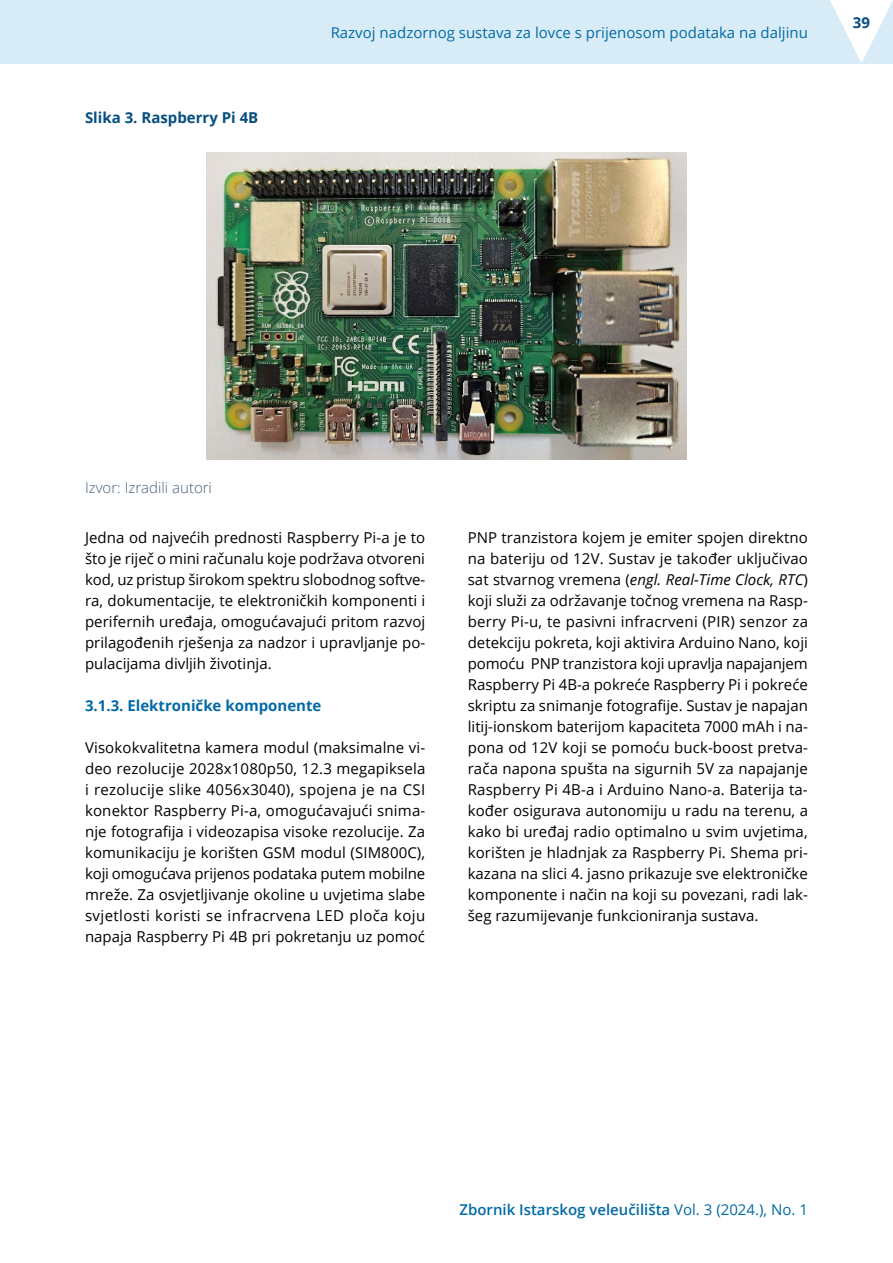
<style>
.page{position:relative;width:893px;height:1263px;background:#fff}
.page>*{position:absolute;margin:0;border:0;box-sizing:border-box;transform-origin:0 0}
.t1{font:15px/21px "Open Sans";color:#000;text-align:justify}
.t2{font:700 15px "Open Sans";color:#026aa5}
.t3{font:700 15px "Open Sans";color:#054e80}
.t4{font:14.85px "Open Sans";color:#026aa5}
.t5{font:600 14.85px "Open Sans";color:#026aa5}
.t6{font:300 14.85px "Open Sans";color:#465f7a}
.s1{font-style:italic}
.s2{font-weight:400}
</style>
<div class="page">
<div style="left:0;top:0;width:893px;height:63px;background:#d8ecf7"></div>
<svg style="left:830px;top:0;width:63px;height:63px"></svg>
<img style="left:207px;top:152px;width:479px;height:307px">
<p class="t3" style="left:85px;top:107px;width:175px">Slika 3. Raspberry Pi 4B</p>
<p class="t4" style="left:331px;top:23px;width:479px">Razvoj nadzornog sustava za lovce s prijenosom podataka na daljinu</p>
<p class="t3" style="left:853px;top:12px;width:19px">39</p>
<p class="t6" style="left:85px;top:477px;width:128px">Izvor: Izradili autori</p>
<p class="t1" style="left:85px;top:527px;width:342px">Jedna od najvećih prednosti Raspberry Pi-a je to što je riječ o mini računalu koje podržava otvoreni kod, uz pristup širokom spektru slobodnog softve&shy;ra, dokumentacije, te elektroničkih komponenti i perifernih uređaja, omogućavajući pritom razvoj prilagođenih rješenja za nadzor i upravljanje po&shy;pulacijama divljih životinja.</p>
<p class="t2" style="left:85px;top:695px;width:238px">3.1.3. Elektroničke komponente</p>
<p class="t1" style="left:85px;top:737px;width:342px">Visokokvalitetna kamera modul (maksimalne vi&shy;deo rezolucije 2028x1080p50, 12.3 megapiksela i rezolucije slike 4056x3040), spojena je na CSI konektor Raspberry Pi-a, omogućavajući snima&shy;nje fotografija i videozapisa visoke rezolucije. Za komunikaciju je korišten GSM modul (SIM800C), koji omogućava prijenos podataka putem mobilne mreže. Za osvjetljivanje okoline u uvjetima slabe svjetlosti koristi se infracrvena LED ploča koju napaja Raspberry Pi 4B pri pokretanju uz pomoć</p>
<p class="t1" style="left:468px;top:527px;width:342px">PNP tranzistora kojem je emiter spojen direktno na bateriju od 12V. Sustav je također uključivao sat stvarnog vremena (<span class="s1">engl. Real-Time Clock, RTC</span>) koji služi za održavanje točnog vremena na Rasp&shy;berry Pi-u, te pasivni infracrveni (PIR) senzor za detekciju pokreta, koji aktivira Arduino Nano, koji pomoću PNP tranzistora koji upravlja napajanjem Raspberry Pi 4B-a pokreće Raspberry Pi i pokreće skriptu za snimanje fotografije. Sustav je napajan litij-ionskom baterijom kapaciteta 7000 mAh i na&shy;pona od 12V koji se pomoću buck-boost pretva&shy;rača napona spušta na sigurnih 5V za napajanje Raspberry Pi 4B-a i Arduino Nano-a. Baterija ta&shy;kođer osigurava autonomiju u radu na terenu, a kako bi uređaj radio optimalno u svim uvjetima, korišten je hladnjak za Raspberry Pi. Shema pri&shy;kazana na slici 4. jasno prikazuje sve elektroničke komponente i način na koji su povezani, radi lak&shy;šeg razumijevanje funkcioniranja sustava.</p>
<p class="t5" style="left:459px;top:1200px;width:350px">Zbornik Istarskog veleučilišta <span class="s2">Vol. 3 (2024.), No. 1</span></p>
</div>
